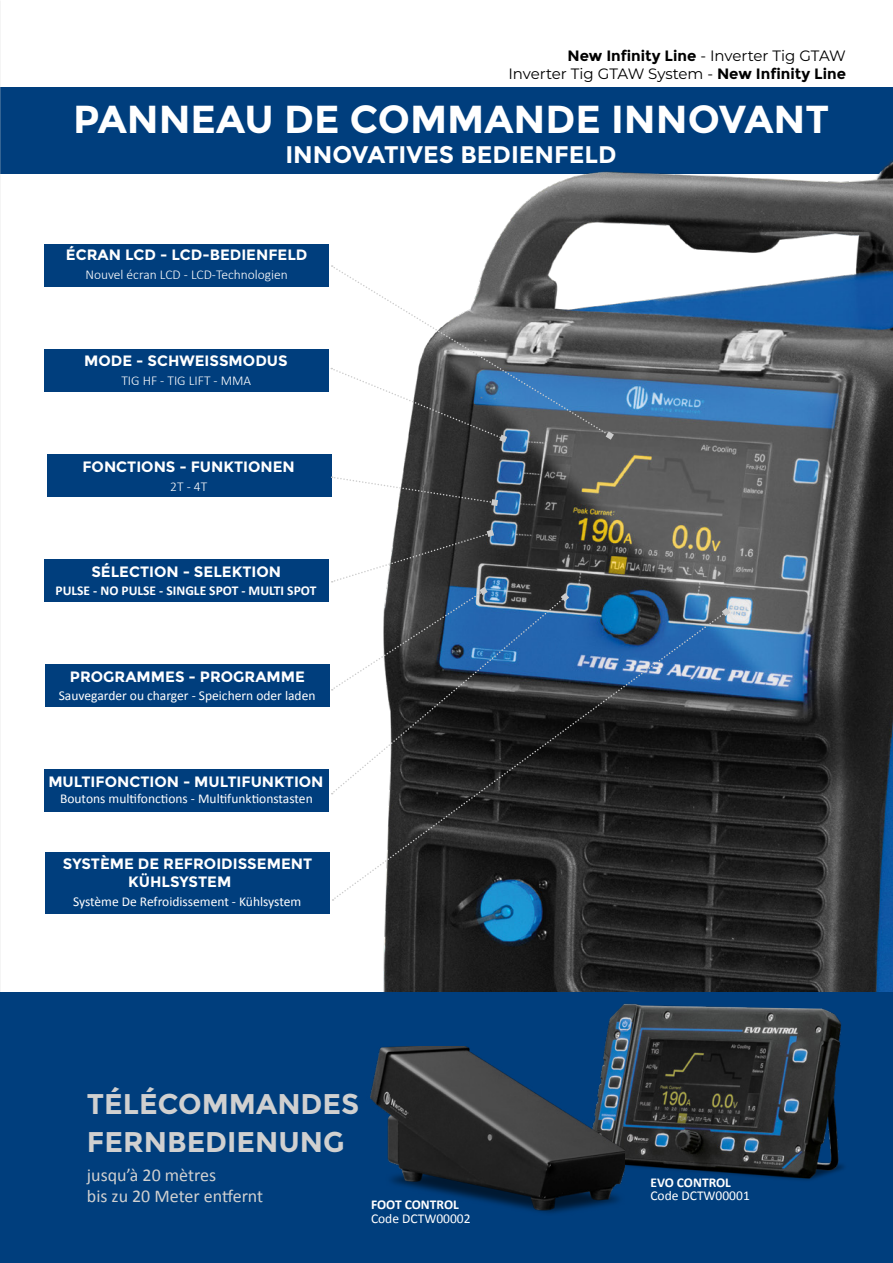
<style>
.page{position:relative;width:893px;height:1263px;background:#fff}
.page>*{position:absolute;margin:0;border:0;box-sizing:border-box;transform-origin:0 0}
.t1{font:700 39px "Montserrat";color:#fff}
.t2{font:700 28.5px/37.5px "Montserrat";color:#d0d0d0}
.t3{font:700 24px "Montserrat";color:#fff}
.t4{font:18px/21.6px "Calibri";color:#d0d0d0}
.t5{font:700 15px/18px "Montserrat";color:#fff}
.t6{font:15px/18px "Montserrat";color:#000;text-align:right}
.t7{font:13.5px "Calibri";color:#fff}
.t8{font:700 13.5px "Calibri";color:#fff}
.t9{font:300 13.5px "Calibri";color:#fff}
.s1{font-weight:700}
</style>
<div class="page">
<div style="left:45px;top:853px;width:285px;height:61px;background:#003e7d"></div>
<div style="left:0;top:87px;width:893px;height:87px;background:#003e7d"></div>
<img style="left:349px;top:160px;width:544px;height:833px">
<div style="left:0;top:993px;width:893px;height:270px;background:#003e7d"></div>
<img style="left:605px;top:1003px;width:239px;height:177px">
<img style="left:370px;top:1046px;width:255px;height:167px">
<div style="left:45px;top:349px;width:284px;height:43px;background:#003e7d"></div>
<div style="left:47px;top:454px;width:284px;height:43px;background:#003e7d"></div>
<div style="left:45px;top:559px;width:284px;height:43px;background:#003e7d"></div>
<div style="left:45px;top:664px;width:285px;height:43px;background:#003e7d"></div>
<div style="left:45px;top:769px;width:284px;height:43px;background:#003e7d"></div>
<svg style="left:331px;top:368px;width:176px;height:74px"></svg>
<svg style="left:332px;top:266px;width:279px;height:171px"></svg>
<svg style="left:606px;top:431px;width:8px;height:9px"></svg>
<svg style="left:332px;top:476px;width:166px;height:30px"></svg>
<svg style="left:332px;top:529px;width:162px;height:67px"></svg>
<svg style="left:332px;top:596px;width:234px;height:95px"></svg>
<svg style="left:561px;top:593px;width:8px;height:8px"></svg>
<svg style="left:333px;top:611px;width:394px;height:289px;background:#444f5b"></svg>
<svg style="left:722px;top:608px;width:8px;height:8px"></svg>
<div style="left:45px;top:244px;width:284px;height:43px;background:#003e7d"></div>
<p class="t6" style="left:508px;top:47px;width:339px"><span class="s1">New Infinity Line</span> - Inverter Tig GTAW<br>Inverter Tig GTAW System - <span class="s1">New Infinity Line</span></p>
<h1 class="t1" style="left:73px;top:95px;width:757px">PANNEAU DE COMMANDE INNOVANT</h1>
<h3 class="t3" style="left:285px;top:140px;width:333px">INNOVATIVES BEDIENFELD</h3>
<p class="t5" style="left:66px;top:246px;width:243px">ÉCRAN LCD - LCD-BEDIENFELD</p>
<p class="t9" style="left:85px;top:269px;width:204px">Nouvel écran LCD - LCD-Technologien</p>
<p class="t5" style="left:84px;top:352px;width:205px">MODE - SCHWEISSMODUS</p>
<p class="t9" style="left:121px;top:375px;width:131px">TIG HF - TIG LIFT - MMA</p>
<p class="t5" style="left:82px;top:457px;width:214px">FONCTIONS - FUNKTIONEN</p>
<p class="t9" style="left:170px;top:480px;width:38px">2T - 4T</p>
<p class="t5" style="left:91px;top:562px;width:191px">SÉLECTION - SELEKTION</p>
<p class="t8" style="left:56px;top:583px;width:262px">PULSE - NO PULSE - SINGLE SPOT - MULTI SPOT</p>
<p class="t5" style="left:70px;top:667px;width:237px">PROGRAMMES - PROGRAMME</p>
<p class="t7" style="left:59px;top:688px;width:258px">Sauvegarder ou charger - Speichern oder laden</p>
<p class="t5" style="left:48px;top:772px;width:277px">MULTIFONCTION - MULTIFUNKTION</p>
<p class="t7" style="left:60px;top:790px;width:254px">Boutons multifonctions - Multifunktionstasten</p>
<p class="t5" style="left:128px;top:854px;width:186px;text-indent:-65px">SYSTÈME DE REFROIDISSEMENT<br>KÜHLSYSTEM</p>
<p class="t7" style="left:73px;top:893px;width:230px">Système De Refroidissement - Kühlsystem</p>
<h2 class="t2" style="left:87px;top:1085px;width:274px">TÉLÉCOMMANDES<br>FERNBEDIENUNG</h2>
<p class="t4" style="left:87px;top:1163px;width:178px">jusqu’à 20 mètres<br>bis zu 20 Meter entfernt</p>
<p class="t8" style="left:650px;top:1174px;width:82px">EVO CONTROL</p>
<p class="t7" style="left:650px;top:1187px;width:101px">Code DCTW00001</p>
<p class="t8" style="left:371px;top:1196px;width:89px">FOOT CONTROL</p>
<p class="t7" style="left:371px;top:1210px;width:101px">Code DCTW00002</p>
</div>
